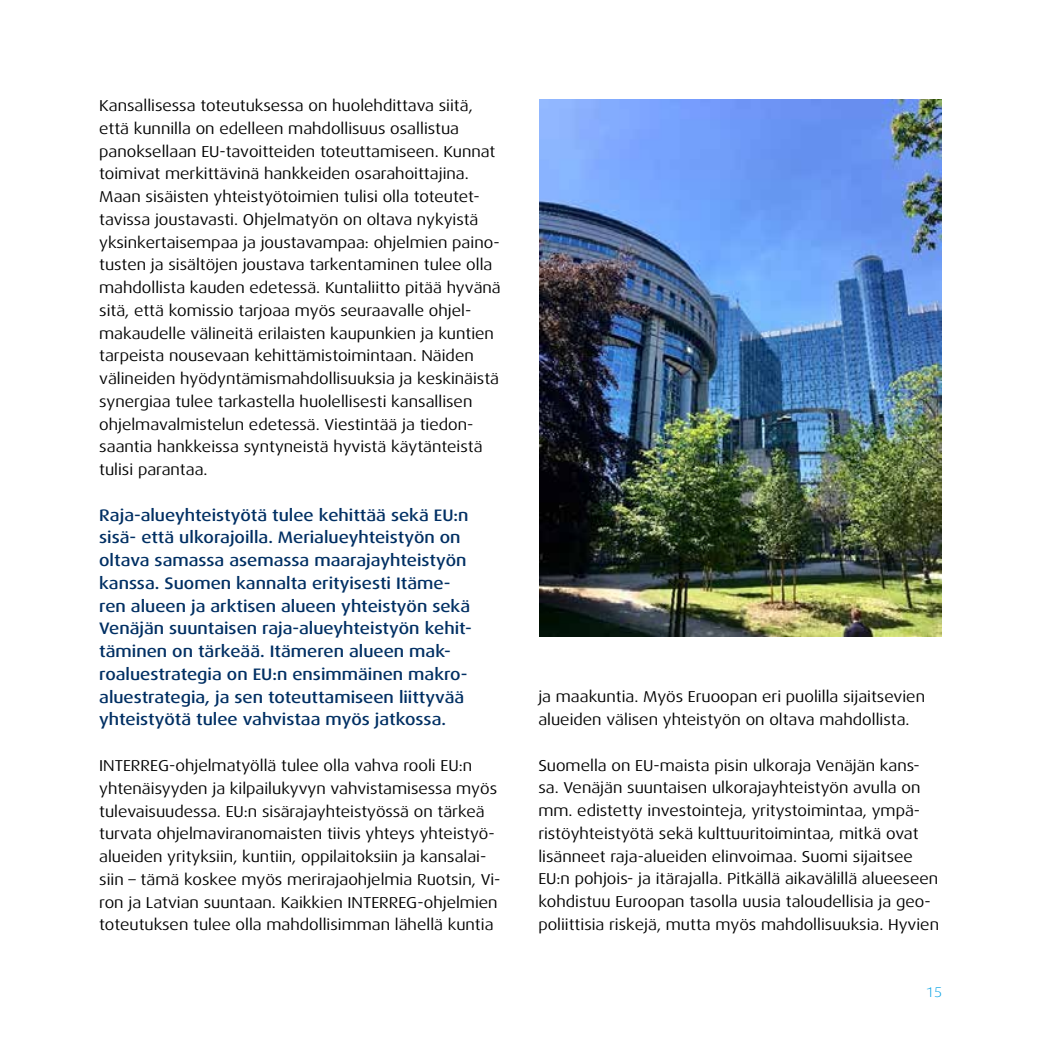
<style>
.page{position:relative;width:1042px;height:1042px;background:#fff}
.page>*{position:absolute;margin:0;border:0;box-sizing:border-box;transform-origin:0 0}
.t1{font:500 16.62px/22.8px "Dax Wide";color:#002f63}
.t2{font:15.75px/22.8px "Dax Wide";color:#000}
.t3{font:300 14px "Dax Wide";color:#009fe3}
</style>
<div class="page">
<img style="left:539px;top:99px;width:403px;height:537px">
<p class="t2" style="left:99px;top:94px;width:403px">Kansallisessa toteutuksessa on huolehdittava siitä, että kunnilla on edelleen mahdollisuus osallistua panoksellaan EU-tavoitteiden toteuttamiseen. Kunnat toimivat merkittävinä hankkeiden osarahoittajina.<br>Maan sisäisten yhteistyötoimien tulisi olla toteutet&shy;tavissa joustavasti. Ohjelmatyön on oltava nykyistä yksinkertaisempaa ja joustavampaa: ohjelmien paino&shy;tusten ja sisältöjen joustava tarkentaminen tulee olla mahdollista kauden edetessä. Kuntaliitto pitää hyvänä sitä, että komissio tarjoaa myös seuraavalle ohjel&shy;makaudelle välineitä erilaisten kaupunkien ja kuntien tarpeista nousevaan kehittämistoimintaan. Näiden välineiden hyödyntämismahdollisuuksia ja keskinäistä synergiaa tulee tarkastella huolellisesti kansallisen ohjelmavalmistelun edetessä. Viestintää ja tiedon&shy;saantia hankkeissa syntyneistä hyvistä käytänteistä tulisi parantaa.</p>
<p class="t1" style="left:99px;top:504px;width:374px">Raja-alueyhteistyötä tulee kehittää sekä EU:n sisä- että ulkorajoilla. Merialueyhteistyön on oltava samassa asemassa maarajayhteistyön kanssa. Suomen kannalta erityisesti Itäme&shy;ren alueen ja arktisen alueen yhteistyön sekä Venäjän suuntaisen raja-alueyhteistyön kehit&shy;täminen on tärkeää. Itämeren alueen mak&shy;roaluestrategia on EU:n ensimmäinen makro&shy;aluestrategia, ja sen toteuttamiseen liittyvää yhteistyötä tulee vahvistaa myös jatkossa.</p>
<p class="t2" style="left:99px;top:754px;width:403px">INTERREG-ohjelmatyöllä tulee olla vahva rooli EU:n yhtenäisyyden ja kilpailukyvyn vahvistamisessa myös tulevaisuudessa. EU:n sisärajayhteistyössä on tärkeä turvata ohjelmaviranomaisten tiivis yhteys yhteistyö&shy;alueiden yrityksiin, kuntiin, oppilaitoksiin ja kansalai&shy;siin – tämä koskee myös merirajaohjelmia Ruotsin, Vi&shy;ron ja Latvian suuntaan. Kaikkien INTERREG-ohjelmien toteutuksen tulee olla mahdollisimman lähellä kuntia</p>
<p class="t2" style="left:538px;top:686px;width:388px">ja maakuntia. Myös Eruoopan eri puolilla sijaitsevien alueiden välisen yhteistyön on oltava mahdollista.</p>
<p class="t2" style="left:538px;top:754px;width:402px">Suomella on EU-maista pisin ulkoraja Venäjän kans&shy;sa. Venäjän suuntaisen ulkorajayhteistyön avulla on mm. edistetty investointeja, yritystoimintaa, ympä&shy;ristöyhteistyötä sekä kulttuuritoimintaa, mitkä ovat lisänneet raja-alueiden elinvoimaa. Suomi sijaitsee EU:n pohjois- ja itärajalla. Pitkällä aikavälillä alueeseen kohdistuu Euroopan tasolla uusia taloudellisia ja geo&shy;poliittisia riskejä, mutta myös mahdollisuuksia. Hyvien</p>
<p class="t3" style="left:926px;top:984px;width:18px">15</p>
</div>
